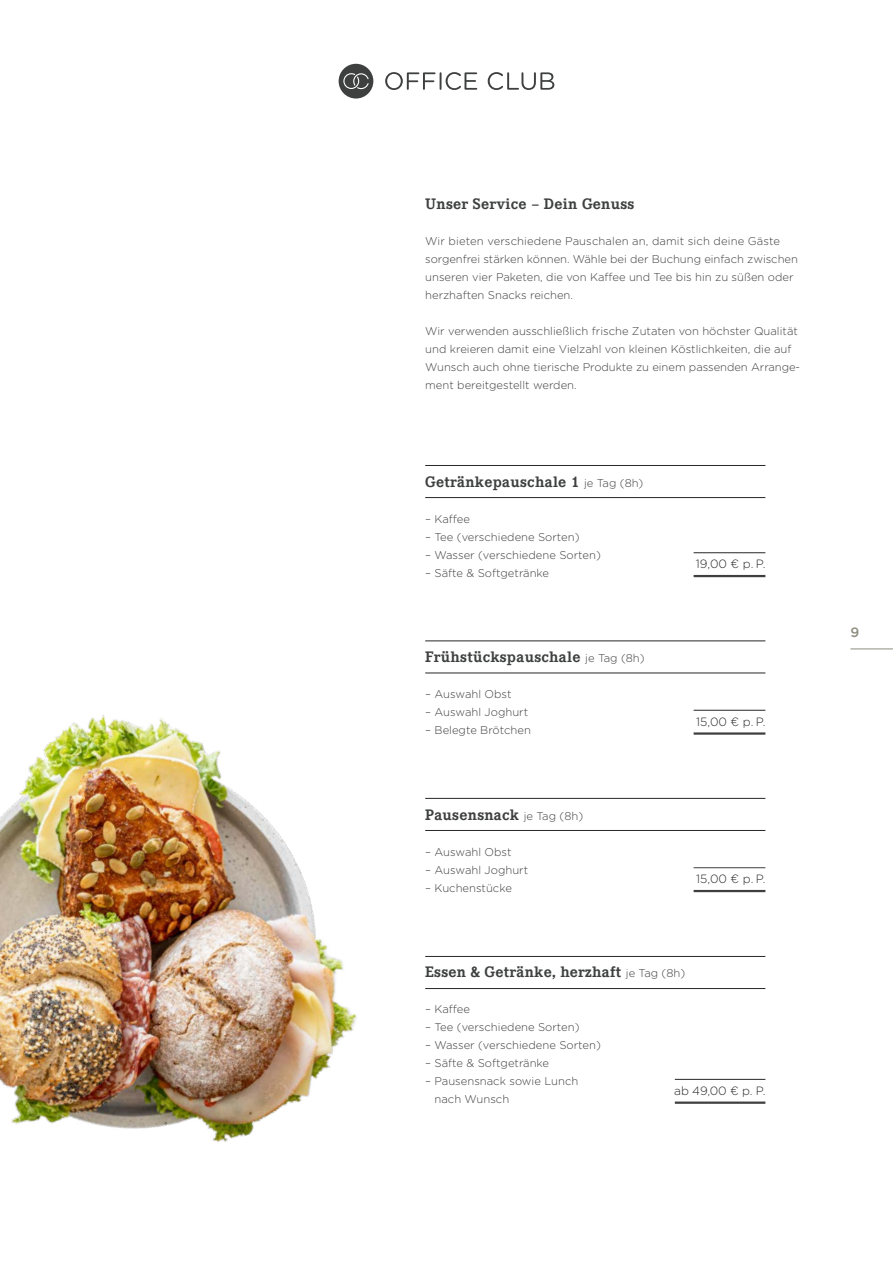
<style>
.page{position:relative;width:893px;height:1263px;background:#fff}
.page>*{position:absolute;margin:0;border:0;box-sizing:border-box;transform-origin:0 0}
.t1{font:700 15px "Corporate EBQ";letter-spacing:.02em;color:#3e3f3f}
.t2{font:500 13.5px "Gotham Rounded";color:#8f8d80}
.t3{font:300 12px "Gotham Rounded";color:#272726}
.t4{font:300 11.25px/18px "Gotham Rounded";color:#3e3f3f}
.s1{font-family:"Gotham Rounded";font-weight:300;font-size:11.25px}
</style>
<div class="page">
<img style="left:0;top:715px;width:357px;height:428px">
<hr style="left:850px;top:649px;width:43px;height:1px;background:#8f8d80">
<hr style="left:694px;top:710px;width:71px;height:1px;background:#272726">
<hr style="left:694px;top:732px;width:71px;height:3px;background:#3e3f3f">
<hr style="left:694px;top:552px;width:71px;height:1px;background:#272726">
<hr style="left:694px;top:575px;width:71px;height:2px;background:#3e3f3f">
<hr style="left:694px;top:867px;width:71px;height:1px;background:#3e3f3f">
<hr style="left:694px;top:890px;width:71px;height:2px;background:#3e3f3f">
<hr style="left:675px;top:1079px;width:90px;height:1px;background:#272726">
<hr style="left:675px;top:1101px;width:90px;height:3px;background:#3e3f3f">
<svg style="left:339px;top:64px;width:34px;height:35px"></svg>
<svg style="left:385px;top:72px;width:169px;height:18px"></svg>
<hr style="left:425px;top:465px;width:340px;height:1px;background:#272726">
<hr style="left:425px;top:497px;width:340px;height:1px;background:#272726">
<hr style="left:425px;top:641px;width:340px;height:1px;background:#272726">
<hr style="left:425px;top:673px;width:340px;height:1px;background:#272726">
<hr style="left:425px;top:798px;width:340px;height:1px;background:#272726">
<hr style="left:425px;top:830px;width:340px;height:1px;background:#272726">
<hr style="left:425px;top:956px;width:340px;height:1px;background:#272726">
<hr style="left:425px;top:988px;width:340px;height:1px;background:#272726">
<h1 class="t1" style="left:425px;top:195px;width:211px">Unser Service – Dein Genuss</h1>
<p class="t4" style="left:425px;top:231px;width:374px">Wir bieten verschiedene Pauschalen an, damit sich deine Gäste sorgenfrei stärken können. Wähle bei der Buchung einfach zwischen unseren vier Paketen, die von Kaffee und Tee bis hin zu süßen oder herzhaften Snacks reichen.</p>
<p class="t4" style="left:425px;top:321px;width:376px">Wir verwenden ausschließlich frische Zutaten von höchster Qualität und kreieren damit eine Vielzahl von kleinen Köstlichkeiten, die auf Wunsch auch ohne tierische Produkte zu einem passenden Arrange&shy;ment bereitgestellt werden.</p>
<h1 class="t1" style="left:425px;top:473px;width:220px">Getränkepauschale 1 <span class="s1">je Tag (8h)</span></h1>
<p class="t4" style="left:425px;top:510px;width:46px">– Kaffee</p>
<p class="t4" style="left:425px;top:528px;width:156px">– Tee (verschiedene Sorten)</p>
<p class="t4" style="left:425px;top:546px;width:177px">– Wasser (verschiedene Sorten)</p>
<p class="t4" style="left:425px;top:564px;width:125px">– Säfte &amp; Softgetränke</p>
<h1 class="t1" style="left:425px;top:648px;width:221px">Frühstückspauschale <span class="s1">je Tag (8h)</span></h1>
<p class="t4" style="left:425px;top:685px;width:88px">– Auswahl Obst</p>
<p class="t4" style="left:425px;top:703px;width:104px">– Auswahl Joghurt</p>
<p class="t4" style="left:425px;top:721px;width:107px">– Belegte Brötchen</p>
<h1 class="t1" style="left:425px;top:806px;width:159px">Pausensnack <span class="s1">je Tag (8h)</span></h1>
<p class="t4" style="left:425px;top:842px;width:88px">– Auswahl Obst</p>
<p class="t4" style="left:425px;top:860px;width:104px">– Auswahl Joghurt</p>
<p class="t4" style="left:425px;top:878px;width:88px">– Kuchenstücke</p>
<p class="t3" style="left:696px;top:556px;width:71px">19,00 € p. P.</p>
<p class="t3" style="left:696px;top:713px;width:71px">15,00 € p. P.</p>
<p class="t3" style="left:696px;top:871px;width:71px">15,00 € p. P.</p>
<h1 class="t1" style="left:425px;top:963px;width:262px">Essen &amp; Getränke, herzhaft <span class="s1">je Tag (8h)</span></h1>
<p class="t4" style="left:425px;top:1000px;width:46px">– Kaffee</p>
<p class="t4" style="left:425px;top:1018px;width:156px">– Tee (verschiedene Sorten)</p>
<p class="t4" style="left:425px;top:1036px;width:177px">– Wasser (verschiedene Sorten)</p>
<p class="t4" style="left:425px;top:1054px;width:125px">– Säfte &amp; Softgetränke</p>
<p class="t4" style="left:435px;top:1072px;width:145px;text-indent:-9px">– Pausensnack sowie Lunch nach Wunsch</p>
<p class="t3" style="left:674px;top:1082px;width:93px">ab 49,00 € p. P.</p>
<p class="t2" style="left:850px;top:622px;width:10px">9</p>
</div>
